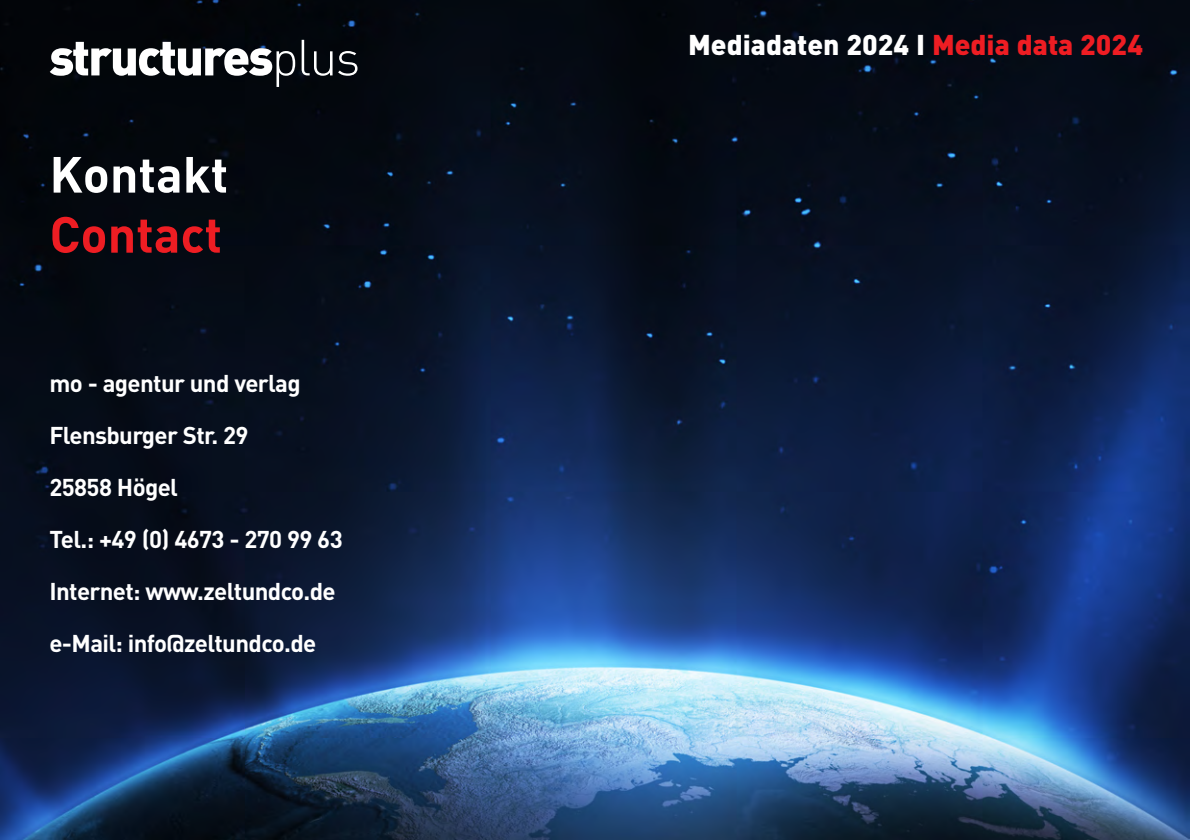
<style>
.page{position:relative;width:1191px;height:840px;background:#fff}
.page>*{position:absolute;margin:0;border:0;box-sizing:border-box;transform-origin:0 0}
.t1{font:50px "FFDIN Black Alternate";letter-spacing:-.04em;color:#fff}
.t2{font:700 50px "FFDIN";color:#fff}
.t3{font:700 50px "FFDIN";color:#ee1d23}
.t4{font:900 28.2px "FFDIN";color:#fff}
.t5{font:700 24px "FFDIN";letter-spacing:-.025em;color:#fff}
.s1{font-family:"FFDIN Light Alternate"}
.s2{color:#ee1d23}
</style>
<div class="page">
<img style="left:0;top:0;width:1189px;height:839px">
<p class="t1" style="left:49px;top:39px;width:312px">structures<span class="s1">plus</span></p>
<p class="t2" style="left:49px;top:157px;width:180px">Kontakt</p>
<p class="t3" style="left:49px;top:217px;width:174px">Contact</p>
<p class="t5" style="left:49px;top:375px;width:253px">mo - agentur und verlag</p>
<p class="t5" style="left:49px;top:427px;width:201px">Flensburger Str. 29</p>
<p class="t5" style="left:49px;top:479px;width:130px">25858 Högel</p>
<p class="t5" style="left:49px;top:531px;width:295px">Tel.: +49 (0) 4673 - 270 99 63</p>
<p class="t5" style="left:49px;top:583px;width:288px">Internet: www.zeltundco.de</p>
<p class="t5" style="left:49px;top:635px;width:268px">e-Mail: info@zeltundco.de</p>
<p class="t4" style="left:688px;top:34px;width:456px">Mediadaten 2024 I <span class="s2">Media data 2024</span></p>
</div>
